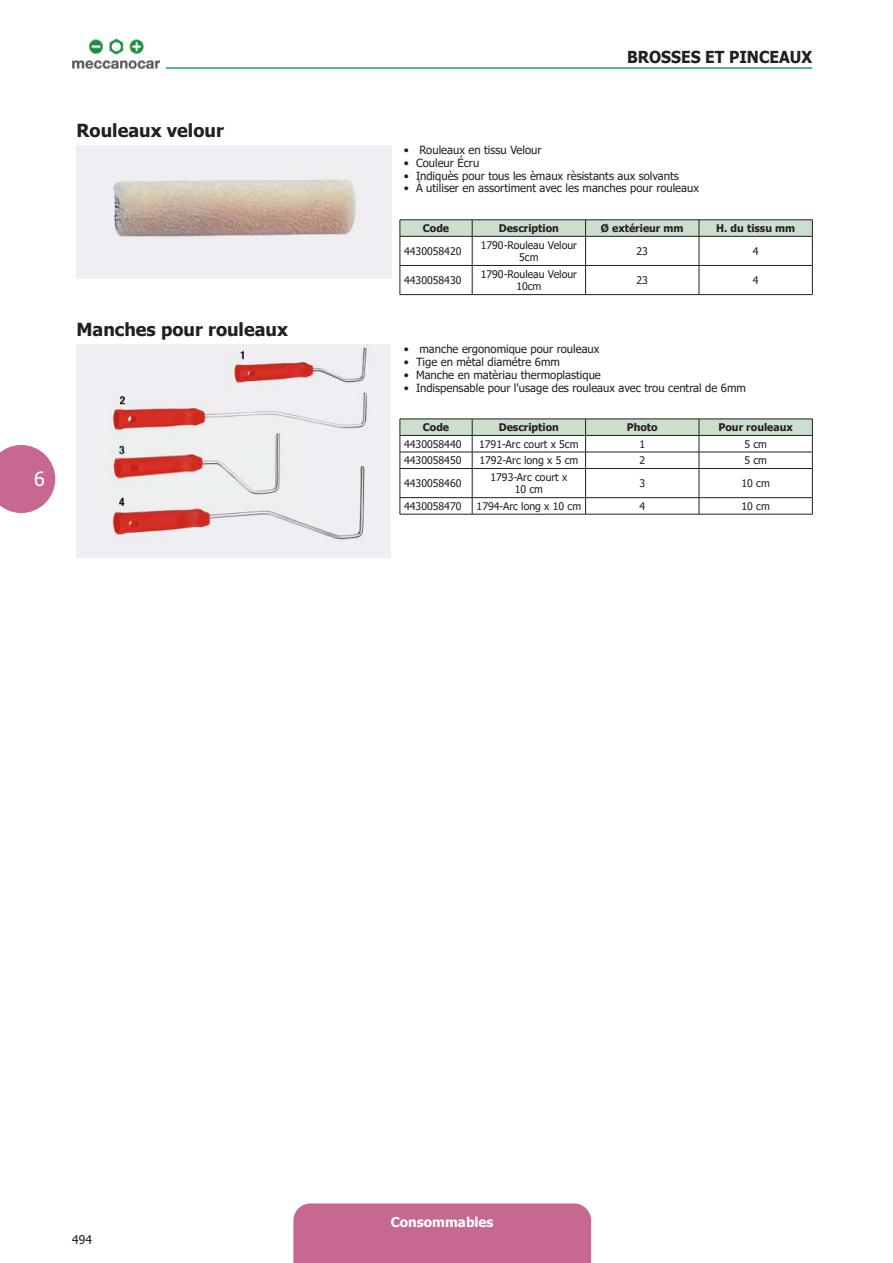
<style>
.page{position:relative;width:893px;height:1263px;background:#fff}
.page>*{position:absolute;margin:0;border:0;box-sizing:border-box;transform-origin:0 0}
.t1{font:19.5px "Tahoma";color:#fff}
.t2{font:700 18px "Tahoma";color:#231f20}
.t3{font:700 16.5px "Tahoma";color:#231f20;scale:.95 1}
.t4{font:700 13.5px "Tahoma";color:#fff}
.t5{font:12px "Tahoma";color:#231f20}
.t6{font:11.25px "Tahoma";color:#231f20}
.t7{font:10.5px/12.6px "Tahoma";color:#231f20;text-align:center}
.t8{font:700 10.5px "Tahoma";color:#231f20}
</style>
<div class="page">
<div style="left:293px;top:1203px;width:298px;height:60px;background:#c66891"></div>
<svg style="left:0;top:445px;width:55px;height:68px"></svg>
<img style="left:72px;top:38px;width:87px;height:31px">
<hr style="left:166px;top:67px;width:646px;height:2px;background:#2a9e59">
<img style="left:77px;top:146px;width:314px;height:132px">
<svg style="left:400px;top:220px;width:413px;height:74px"></svg>
<hr style="left:400px;top:294px;width:72px;height:1px;background:#231f20">
<hr style="left:472px;top:294px;width:114px;height:1px;background:#231f20">
<hr style="left:586px;top:294px;width:113px;height:1px;background:#231f20">
<hr style="left:699px;top:294px;width:114px;height:1px;background:#231f20">
<img style="left:77px;top:345px;width:314px;height:212px">
<svg style="left:400px;top:419px;width:413px;height:95px"></svg>
<hr style="left:400px;top:514px;width:72px;height:1px;background:#231f20">
<hr style="left:472px;top:514px;width:114px;height:1px;background:#231f20">
<hr style="left:586px;top:514px;width:113px;height:1px;background:#231f20">
<hr style="left:699px;top:514px;width:114px;height:1px;background:#231f20">
<h2 class="t2" style="left:77px;top:118px;width:149px">Rouleaux velour</h2>
<h2 class="t2" style="left:77px;top:317px;width:213px">Manches pour rouleaux</h2>
<h1 class="t1" style="left:34px;top:466px;width:12px">6</h1>
<h3 class="t3" style="left:627px;top:45px;width:35px">Brosses</h3>
<h3 class="t3" style="left:705px;top:45px;width:37px">et pinceaux</h3>
<p class="t6" style="left:404px;top:143px;width:139px">• Rouleaux en tissu Velour</p>
<p class="t6" style="left:404px;top:155px;width:77px">• Couleur Écru</p>
<p class="t6" style="left:404px;top:168px;width:276px">• Indiquès pour tous les èmaux rèsistants aux solvants</p>
<p class="t6" style="left:404px;top:181px;width:296px">• À utiliser en assortiment avec les manches pour rouleaux</p>
<p class="t8" style="left:423px;top:221px;width:28px">Code</p>
<p class="t8" style="left:499px;top:221px;width:62px">Description</p>
<p class="t8" style="left:601px;top:221px;width:84px">Ø extérieur mm</p>
<p class="t8" style="left:716px;top:221px;width:80px">H. du tissu mm</p>
<p class="t7" style="left:404px;top:245px;width:59px">4430058420</p>
<p class="t7" style="left:481px;top:239px;width:98px">1790-Rouleau Velour<br>5cm</p>
<p class="t7" style="left:637px;top:245px;width:13px">23</p>
<p class="t7" style="left:753px;top:245px;width:7px">4</p>
<p class="t7" style="left:404px;top:274px;width:59px">4430058430</p>
<p class="t7" style="left:481px;top:268px;width:98px">1790-Rouleau Velour<br>10cm</p>
<p class="t7" style="left:637px;top:274px;width:13px">23</p>
<p class="t7" style="left:753px;top:274px;width:7px">4</p>
<p class="t6" style="left:404px;top:342px;width:197px">• manche ergonomique pour rouleaux</p>
<p class="t6" style="left:404px;top:354px;width:157px">• Tige en mètal diamétre 6mm</p>
<p class="t6" style="left:404px;top:367px;width:198px">• Manche en matèriau thermoplastique</p>
<p class="t6" style="left:404px;top:380px;width:343px">• Indispensable pour l'usage des rouleaux avec trou central de 6mm</p>
<p class="t8" style="left:423px;top:420px;width:28px">Code</p>
<p class="t8" style="left:499px;top:420px;width:62px">Description</p>
<p class="t8" style="left:627px;top:420px;width:32px">Photo</p>
<p class="t8" style="left:718px;top:420px;width:76px">Pour rouleaux</p>
<p class="t7" style="left:404px;top:438px;width:59px">4430058440</p>
<p class="t7" style="left:479px;top:438px;width:101px">1791-Arc court x 5cm</p>
<p class="t7" style="left:639px;top:438px;width:7px">1</p>
<p class="t7" style="left:744px;top:438px;width:24px">5 cm</p>
<p class="t7" style="left:404px;top:455px;width:59px">4430058450</p>
<p class="t7" style="left:479px;top:455px;width:100px">1792-Arc long x 5 cm</p>
<p class="t7" style="left:639px;top:455px;width:7px">2</p>
<p class="t7" style="left:744px;top:455px;width:24px">5 cm</p>
<p class="t7" style="left:404px;top:478px;width:59px">4430058460</p>
<p class="t7" style="left:490px;top:471px;width:78px">1793-Arc court x<br>10 cm</p>
<p class="t7" style="left:639px;top:478px;width:7px">3</p>
<p class="t7" style="left:741px;top:478px;width:30px">10 cm</p>
<p class="t7" style="left:404px;top:500px;width:59px">4430058470</p>
<p class="t7" style="left:477px;top:500px;width:106px">1794-Arc long x 10 cm</p>
<p class="t7" style="left:639px;top:500px;width:7px">4</p>
<p class="t7" style="left:741px;top:500px;width:30px">10 cm</p>
<p class="t5" style="left:72px;top:1231px;width:21px">494</p>
<p class="t4" style="left:391px;top:1212px;width:104px">Consommables</p>
</div>
